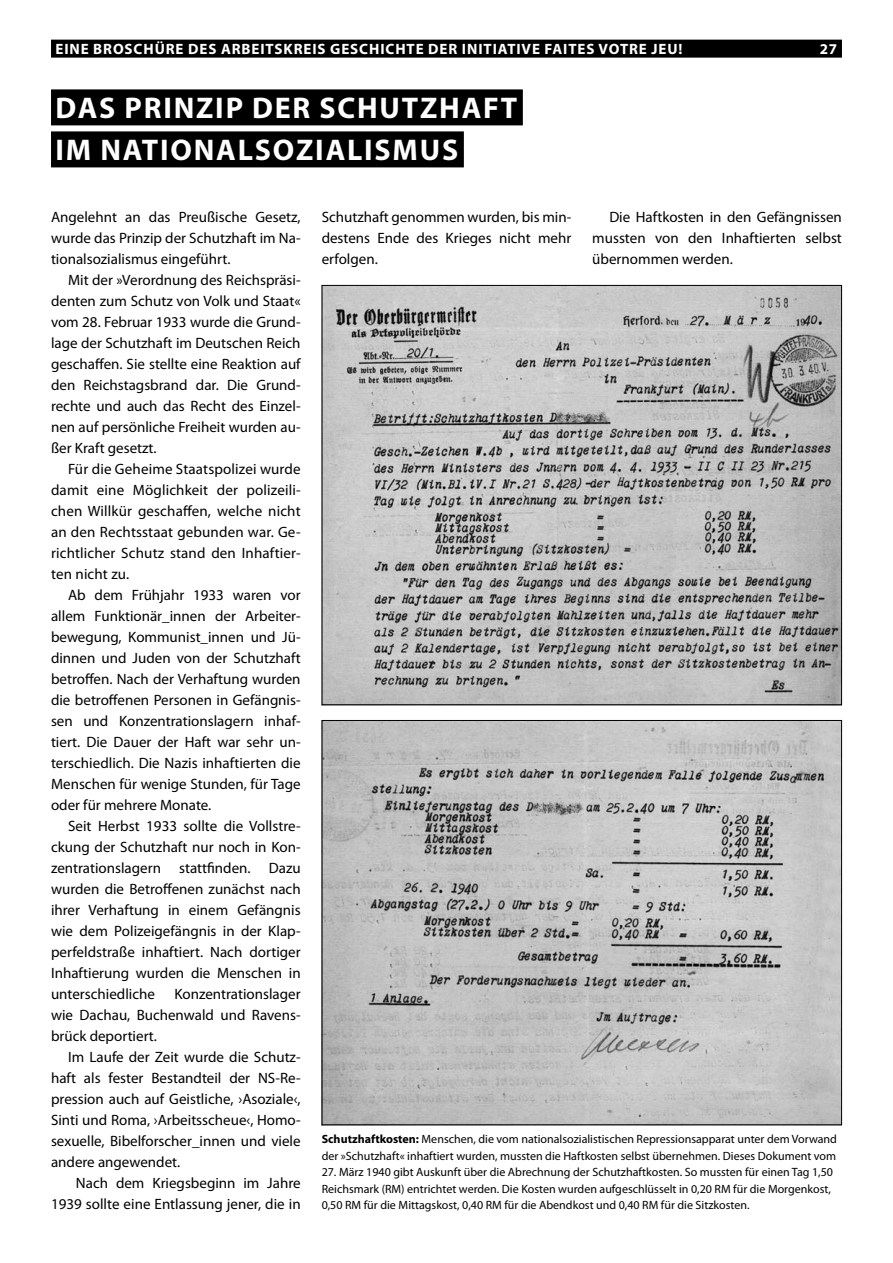
<style>
.page{position:relative;width:893px;height:1263px;background:#fff}
.page>*{position:absolute;margin:0;border:0;box-sizing:border-box;transform-origin:0 0}
.t1{font:700 30px/42px "Myriad Pro";letter-spacing:.06em;color:#fff}
.t2{font:15px/21px "Myriad Pro";color:#000;text-align:justify}
.t3{font:700 15px "Myriad Pro";letter-spacing:.06em;color:#fff}
.t4{font:12px/16.5px "Myriad Pro";color:#000}
.s1{font-weight:700}
</style>
<div class="page">
<div style="left:51px;top:40px;width:791px;height:18px;background:#000"></div>
<div style="left:51px;top:89px;width:472px;height:36px;background:#000"></div>
<div style="left:51px;top:131px;width:413px;height:36px;background:#000"></div>
<img style="left:324px;top:287px;width:516px;height:416px">
<img style="left:324px;top:722px;width:516px;height:401px">
<p class="t3" style="left:55px;top:39px;width:628px">EINE BROSCHÜRE DES ARBEITSKREIS GESCHICHTE DER INITIATIVE FAITES VOTRE JEU!</p>
<p class="t3" style="left:820px;top:39px;width:19px">27</p>
<h1 class="t1" style="left:56px;top:86px;width:463px">DAS PRINZIP DER SCHUTZHAFT<br>IM NATIONALSOZIALISMUS</h1>
<p class="t2" style="left:51px;top:206px;width:251px">Angelehnt an das Preußische Gesetz, wurde das Prinzip der Schutzhaft im Na&shy;tionalsozialismus eingeführt.</p>
<p class="t2" style="left:51px;top:269px;width:251px;text-indent:17px">Mit der »Verordnung des Reichspräsi&shy;denten zum Schutz von Volk und Staat« vom 28. Februar 1933 wurde die Grund&shy;lage der Schutzhaft im Deutschen Reich geschaffen. Sie stellte eine Reaktion auf den Reichstagsbrand dar. Die Grund&shy;rechte und auch das Recht des Einzel&shy;nen auf persönliche Freiheit wurden au&shy;ßer Kraft gesetzt.</p>
<p class="t2" style="left:51px;top:458px;width:251px;text-indent:17px">Für die Geheime Staatspolizei wurde damit eine Möglichkeit der polizeili&shy;chen Willkür geschaffen, welche nicht an den Rechtsstaat gebunden war. Ge&shy;richtlicher Schutz stand den Inhaftier&shy;ten nicht zu.</p>
<p class="t2" style="left:51px;top:584px;width:251px;text-indent:17px">Ab dem Frühjahr 1933 waren vor allem Funktionär_innen der Arbeiter&shy;bewegung, Kommunist_innen und Jü&shy;dinnen und Juden von der Schutzhaft betroffen. Nach der Verhaftung wurden die betroffenen Personen in Gefängnis&shy;sen und Konzentrationslagern inhaf&shy;tiert. Die Dauer der Haft war sehr un&shy;terschiedlich. Die Nazis inhaftierten die Menschen für wenige Stunden, für Tage oder für mehrere Monate.</p>
<p class="t2" style="left:51px;top:815px;width:251px;text-indent:17px">Seit Herbst 1933 sollte die Vollstre&shy;ckung der Schutzhaft nur noch in Kon&shy;zentrationslagern stattfinden. Dazu wurden die Betroffenen zunächst nach ihrer Verhaftung in einem Gefängnis wie dem Polizeigefängnis in der Klap&shy;perfeldstraße inhaftiert. Nach dortiger Inhaftierung wurden die Menschen in unterschiedliche</p>
<p class="t2" style="left:51px;top:983px;width:251px;text-indent:123px">Konzentrationslager wie Dachau, Buchenwald und Ravens&shy;brück deportiert.</p>
<p class="t2" style="left:51px;top:1046px;width:251px;text-indent:17px">Im Laufe der Zeit wurde die Schutz&shy;haft als fester Bestandteil der NS-Re&shy;pression auch auf Geistliche, ›Asoziale‹, Sinti und Roma, ›Arbeitsscheue‹, Homo&shy;sexuelle, Bibelforscher_innen und viele andere angewendet.</p>
<p class="t2" style="left:51px;top:1172px;width:251px;text-align:right">Nach dem Kriegsbeginn im Jahre<br>1939 sollte eine Entlassung jener, die in</p>
<p class="t2" style="left:322px;top:206px;width:251px">Schutzhaft genommen wurden, bis min&shy;destens Ende des Krieges nicht mehr erfolgen.</p>
<p class="t2" style="left:592px;top:206px;width:251px;text-indent:17px">Die Haftkosten in den Gefängnissen mussten von den Inhaftierten selbst übernommen werden.</p>
<p class="t4" style="left:322px;top:1131px;width:517px"><span class="s1">SCHUTZHAFTKOSTEN:</span> Menschen, die vom nationalsozialistischen Repressionsapparat unter dem Vorwand der »Schutzhaft« inhaftiert wurden, mussten die Haftkosten selbst übernehmen. Dieses Dokument vom</p>
<p class="t4" style="left:322px;top:1164px;width:513px">27. März 1940 gibt Auskunft über die Abrechnung der Schutzhaftkosten. So mussten für einen Tag 1,50<br>Reichsmark (RM) entrichtet werden. Die Kosten wurden aufgeschlüsselt in 0,20 RM für die Morgenkost,<br>0,50 RM für die Mittagskost, 0,40 RM für die Abendkost und 0,40 RM für die Sitzkosten.</p>
</div>
